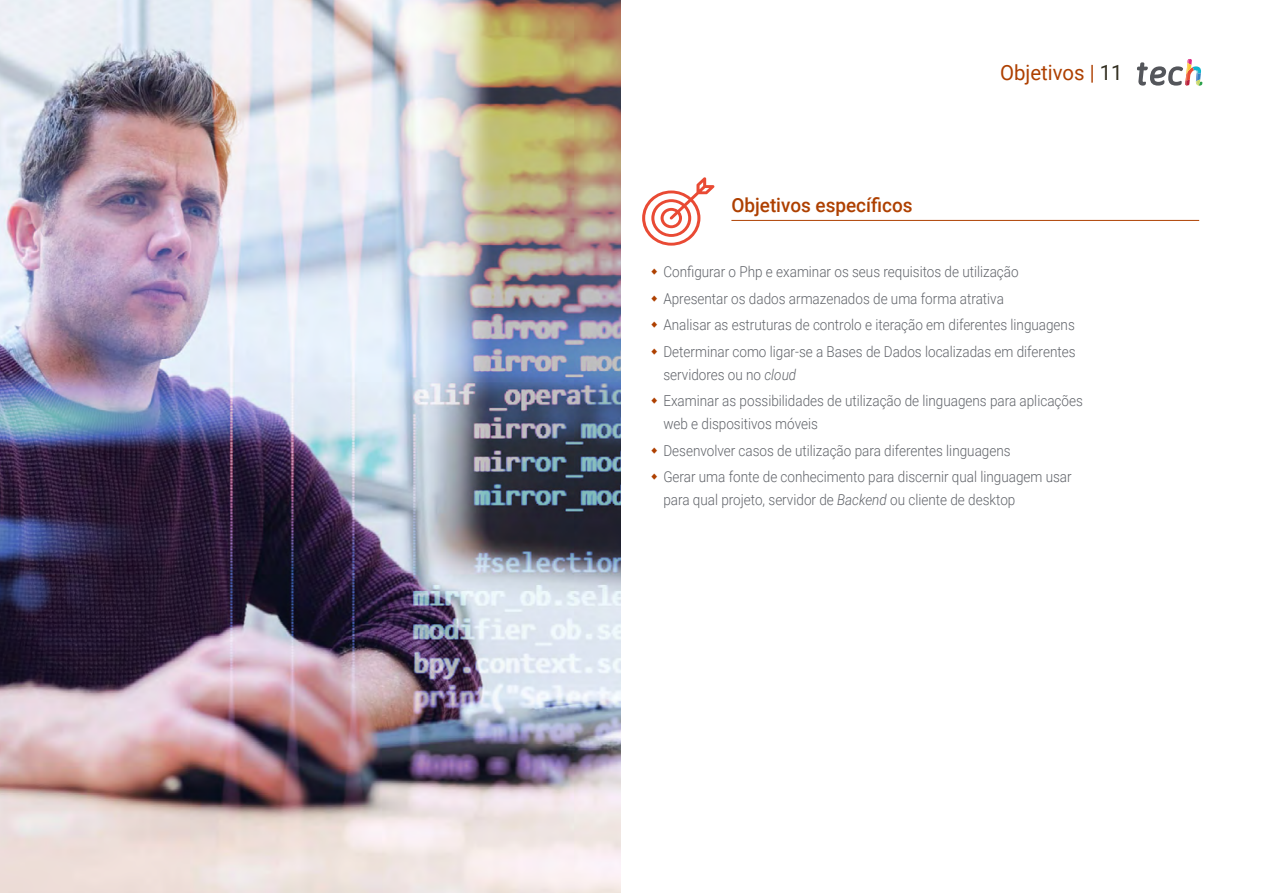
<style>
.page{position:relative;width:1263px;height:893px;background:#fff}
.page>*{position:absolute;margin:0;border:0;box-sizing:border-box;transform-origin:0 0}
.t1{font:21px "Roboto";color:#ae4000}
.t2{font:500 19.5px "Roboto";color:#ae4000}
.t3{font:300 15px/26.7px "Roboto";color:#61646a;scale:.9 1}
.s1{color:#312e20}
.s2{font-style:italic}
</style>
<div class="page">
<hr style="left:731px;top:220px;width:468px;height:1px;background:#ae4000">
<svg style="left:642px;top:177px;width:72px;height:69px"></svg>
<img style="left:0;top:0;width:621px;height:893px">
<svg style="left:1137px;top:59px;width:65px;height:27px"></svg>
<h2 class="t2" style="left:731px;top:191px;width:183px">Objetivos específicos</h2>
<h1 class="t1" style="left:1000px;top:57px;width:124px">Objetivos | <span class="s1">11</span></h1>
<p class="t3" style="left:663px;top:258px;width:459px">Configurar o Php e examinar os seus requisitos de utilização Apresentar os dados armazenados de uma forma atrativa<br>Analisar as estruturas de controlo e iteração em diferentes linguagens Determinar como ligar-se a Bases de Dados localizadas em diferentes</p>
<p class="t3" style="left:663px;top:360px;width:468px">servidores ou no <span class="s2">cloud<br></span>Examinar as possibilidades de utilização de linguagens para aplicações</p>
<p class="t3" style="left:663px;top:410px;width:455px">web e dispositivos móveis<br>Desenvolver casos de utilização para diferentes linguagens<br>Gerar uma fonte de conhecimento para discernir qual linguagem usar</p>
<p class="t3" style="left:663px;top:486px;width:393px">para qual projeto, servidor de <span class="s2">Backend</span> ou cliente de desktop</p>
</div>
